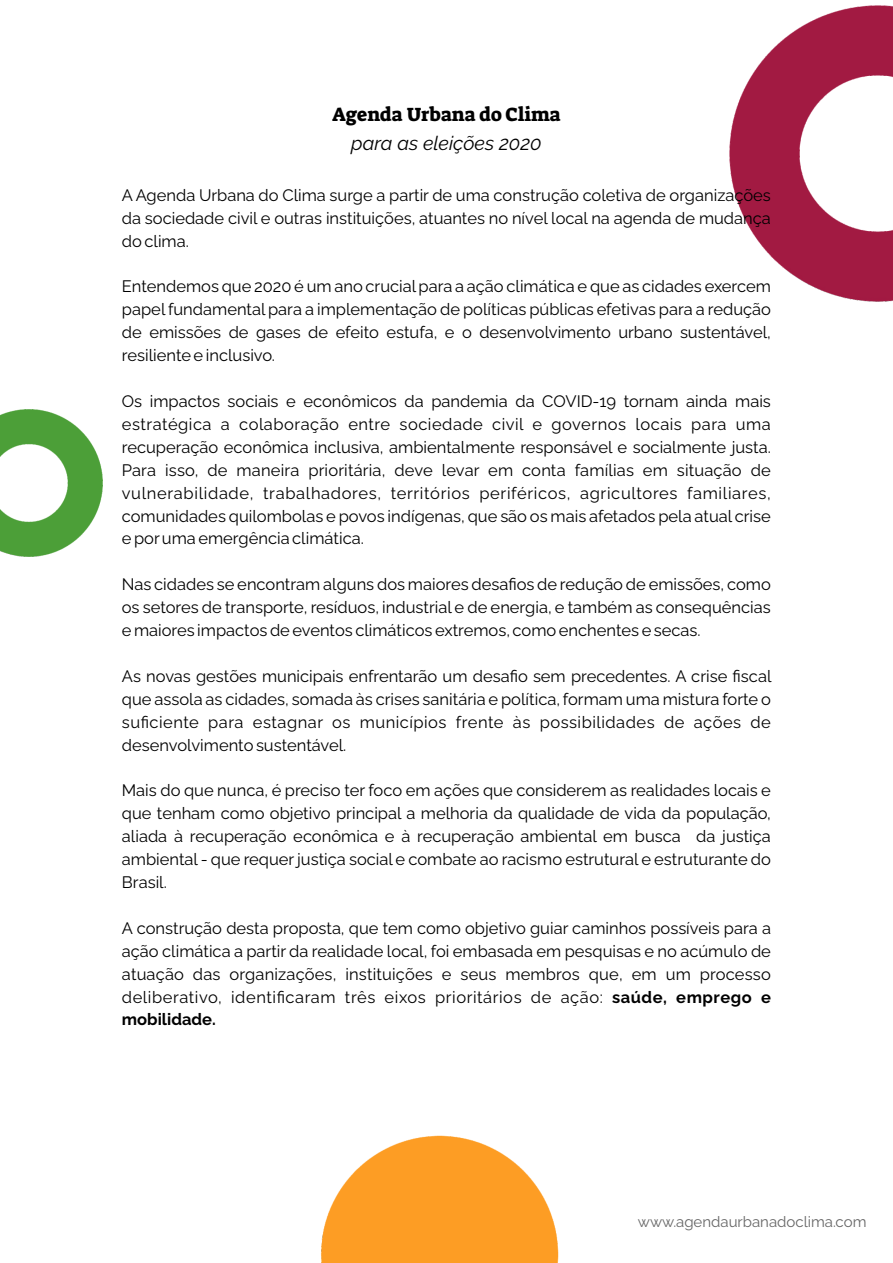
<style>
.page{position:relative;width:893px;height:1263px;background:#fff}
.page>*{position:absolute;margin:0;border:0;box-sizing:border-box;transform-origin:0 0}
.t1{font:19.5px "Suez One";color:#000}
.t2{font:italic 19.5px "Raleway";color:#000}
.t3{font:16.5px/23px "Raleway";color:#000;text-align:justify}
.t4{font:15px "Raleway";color:#666}
.s1{font-weight:700}
</style>
<div class="page">
<img style="left:729px;top:5px;width:164px;height:297px">
<img style="left:321px;top:1135px;width:238px;height:128px">
<img style="left:0;top:409px;width:103px;height:148px">
<p class="t1" style="left:332px;top:102px;width:230px">Agenda Urbana do Clima</p>
<p class="t2" style="left:351px;top:132px;width:192px">para as eleições 2020</p>
<p class="t3" style="left:122px;top:184px;width:650px">A Agenda Urbana do Clima surge a partir de uma construção coletiva de organizações da sociedade civil e outras instituições, atuantes no nível local na agenda de mudança do clima.</p>
<p class="t3" style="left:122px;top:275px;width:650px">Entendemos que 2020 é um ano crucialpara a ação climática e que as cidades exercem papelfundamental para a implementação de políticas públicas efetivas para a redução de emissões de gases de efeito estufa, e o desenvolvimento urbano sustentável, resiliente e inclusivo.</p>
<p class="t3" style="left:122px;top:390px;width:651px">Os impactos sociais e econômicos da pandemia da COVID-19 tornam ainda mais estratégica a colaboração entre sociedade civil e governos locais para uma recuperação econômica inclusiva, ambientalmente responsável e socialmente justa.<br>Para isso, de maneira prioritária, deve levar em conta famílias em situação de vulnerabilidade, trabalhadores, territórios periféricos, agricultores familiares, comunidades quilombolas e povos indígenas, que são os mais afetados pela atual crise e poruma emergência climática.</p>
<p class="t3" style="left:122px;top:573px;width:650px">Nas cidades se encontram alguns dos maiores desafios de redução de emissões, como os setores de transporte, resíduos, industrial e de energia, e também as consequências e maiores impactos de eventos climáticos extremos, como enchentes e secas.</p>
<p class="t3" style="left:122px;top:664px;width:651px">As novas gestões municipais enfrentarão um desafio sem precedentes. A crise fiscal que assola as cidades, somada às crises sanitária e política, formam uma mistura forte o suficiente para estagnar os municípios frente às possibilidades de ações de desenvolvimento sustentável.</p>
<p class="t3" style="left:122px;top:779px;width:650px">Mais do que nunca, é preciso ter foco em ações que considerem as realidades locais e que tenham como objetivo principal a melhoria da qualidade de vida da população, aliada à recuperação econômica e à recuperação ambiental em busca da justiça ambiental - que requerjustiça social e combate ao racismo estrutural e estruturante do Brasil.</p>
<p class="t3" style="left:122px;top:916px;width:651px">A construção desta proposta, que tem como objetivo guiar caminhos possíveis para a ação climática a partir da realidade local, foi embasada em pesquisas e no acúmulo de atuação das organizações, instituições e seus membros que, em um processo deliberativo, identificaram três eixos prioritários de ação: <span class="s1">saúde, emprego e mobilidade.</span></p>
<p class="t4" style="left:638px;top:1212px;width:230px">www.agendaurbanadoclima.com</p>
</div>
